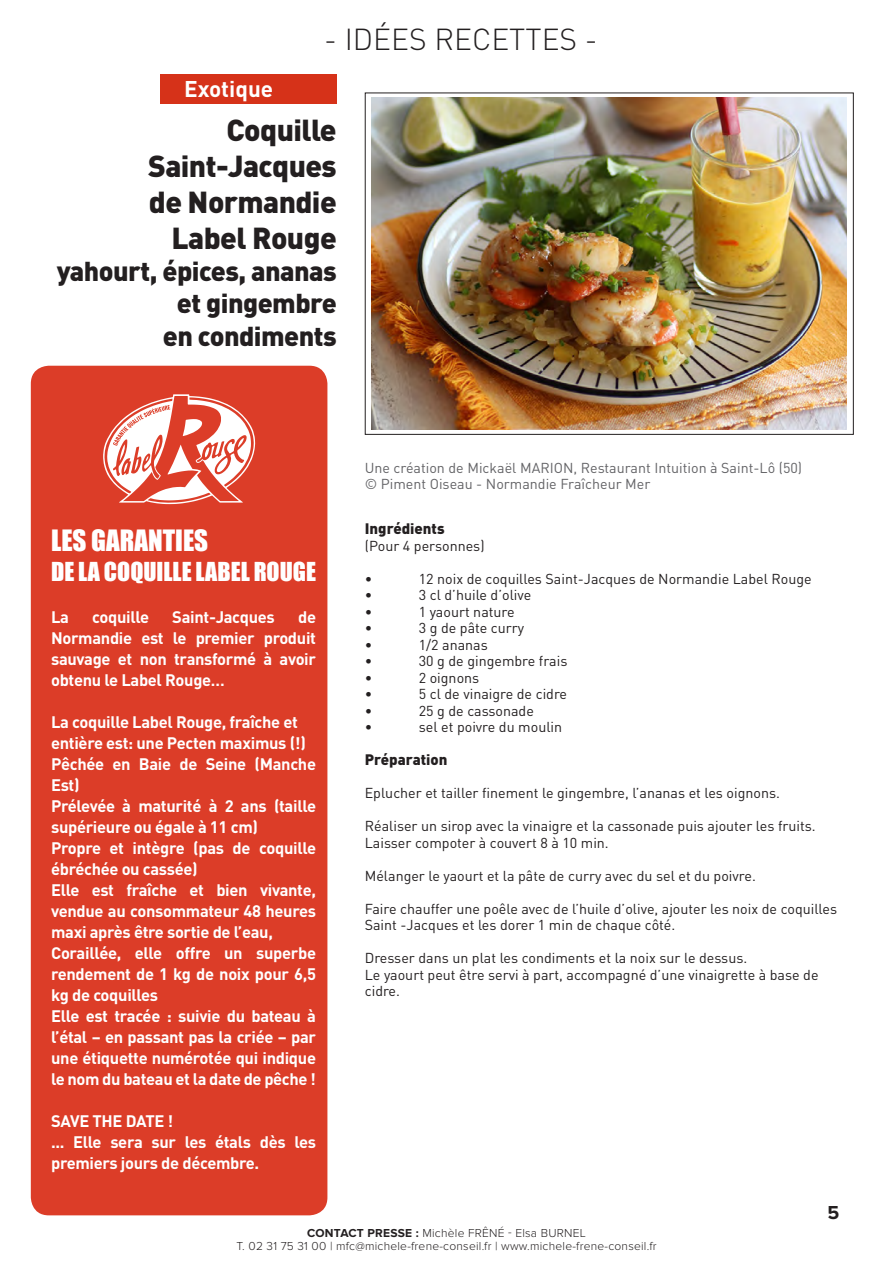
<style>
.page{position:relative;width:893px;height:1263px;background:#fff}
.page>*{position:absolute;margin:0;border:0;box-sizing:border-box;transform-origin:0 0}
.t1{font:900 30px "DIN";letter-spacing:-.02em;color:#231f20}
.t2{font:300 30px "DIN";color:#231f20}
.t3{font:900 27px "DIN";letter-spacing:-.02em;color:#231f20}
.t4{font:27px "Impact";color:#fff}
.t5{font:24px "Impact";color:#fff}
.t6{font:700 22.5px "DIN";color:#fff}
.t7{font:700 19.5px "Proxima Nova";color:#231f20}
.t8{font:700 16.5px/21px "DIN";letter-spacing:-.02em;color:#fff}
.t9{font:900 15px "DIN";color:#231f20}
.t10{font:14.25px/16.5px "DIN";color:#231f20}
.t11{font:14.25px "DIN";color:#636366}
.t12{font:300 12px/13.5px "Proxima Nova";letter-spacing:.02em;color:#231f20;text-align:center}
.s1{font-weight:700}
</style>
<div class="page">
<div style="left:31px;top:366px;width:296px;height:849px;background:#dc3d28;border-radius:18px"></div>
<svg style="left:103px;top:394px;width:152px;height:110px"></svg>
<div style="left:160px;top:74px;width:177px;height:30px;background:#d63219"></div>
<img style="left:372px;top:98px;width:475px;height:332px">
<p class="t6" style="left:184px;top:74px;width:91px">Exotique</p>
<p class="t2" style="left:324px;top:20px;width:275px">- IDÉES RECETTES -</p>
<p class="t1" style="left:227px;top:110px;width:112px">Coquille</p>
<p class="t1" style="left:148px;top:146px;width:190px">Saint-Jacques</p>
<p class="t1" style="left:149px;top:182px;width:189px">de Normandie</p>
<p class="t1" style="left:172px;top:218px;width:167px">Label Rouge</p>
<p class="t3" style="left:57px;top:253px;width:281px">yahourt, épices, ananas</p>
<p class="t3" style="left:177px;top:285px;width:161px">et gingembre</p>
<p class="t3" style="left:163px;top:318px;width:175px">en condiments</p>
<p class="t4" style="left:51px;top:519px;width:159px">LES GARANTIES</p>
<p class="t5" style="left:51px;top:553px;width:266px">DE LA COQUILLE LABEL ROUGE</p>
<p class="t8" style="left:51px;top:606px;width:19px">La</p>
<p class="t8" style="left:92px;top:606px;width:58px">coquille</p>
<p class="t8" style="left:172px;top:606px;width:104px">Saint-Jacques</p>
<p class="t8" style="left:51px;top:606px;width:266px;text-align:justify;text-indent:247px">de Normandie est le premier produit sauvage et non transformé à avoir obtenu le Label Rouge…</p>
<p class="t8" style="left:51px;top:711px;width:256px">La coquille Label Rouge, fraîche et entière est: une Pecten maximus (!)</p>
<p class="t8" style="left:51px;top:753px;width:266px">Pêchée en Baie de Seine (Manche<br>Est)</p>
<p class="t8" style="left:51px;top:795px;width:266px">Prélevée à maturité à 2 ans (taille supérieure ou égale à 11 cm)</p>
<p class="t8" style="left:51px;top:837px;width:266px">Propre et intègre (pas de coquille ébréchée ou cassée)</p>
<p class="t8" style="left:51px;top:879px;width:266px;text-align:justify">Elle est fraîche et bien vivante, vendue au consommateur 48 heures maxi après être sortie de l’eau,</p>
<p class="t8" style="left:51px;top:942px;width:266px;text-align:justify">Coraillée, elle offre un superbe rendement de 1 kg de noix pour 6,5 kg de coquilles</p>
<p class="t8" style="left:51px;top:1005px;width:266px;text-align:justify">Elle est tracée : suivie du bateau à l’étal – en passant pas la criée – par une étiquette numérotée qui indique le nom du bateau et la date de pêche !</p>
<p class="t8" style="left:51px;top:1110px;width:124px">SAVE THE DATE !</p>
<p class="t8" style="left:51px;top:1131px;width:266px">... Elle sera sur les étals dès les premiers jours de décembre.</p>
<p class="t11" style="left:365px;top:459px;width:439px">Une création de Mickaël MARION, Restaurant Intuition à Saint-Lô (50)</p>
<p class="t11" style="left:365px;top:475px;width:287px">© Piment Oiseau - Normandie Fraîcheur Mer</p>
<p class="t9" style="left:365px;top:519px;width:81px">Ingrédients</p>
<p class="t10" style="left:365px;top:537px;width:121px">(Pour 4 personnes)</p>
<p class="t10" style="left:365px;top:570px;width:9px">•</p>
<p class="t10" style="left:419px;top:570px;width:394px">12 noix de coquilles Saint-Jacques de Normandie Label Rouge</p>
<p class="t10" style="left:365px;top:587px;width:9px">•</p>
<p class="t10" style="left:419px;top:587px;width:114px">3 cl d’huile d’olive</p>
<p class="t10" style="left:365px;top:603px;width:9px">•</p>
<p class="t10" style="left:419px;top:603px;width:97px">1 yaourt nature</p>
<p class="t10" style="left:365px;top:620px;width:9px">•</p>
<p class="t10" style="left:419px;top:620px;width:107px">3 g de pâte curry</p>
<p class="t10" style="left:365px;top:636px;width:9px">•</p>
<p class="t10" style="left:419px;top:636px;width:71px">1/2 ananas</p>
<p class="t10" style="left:365px;top:653px;width:9px">•</p>
<p class="t10" style="left:419px;top:653px;width:150px">30 g de gingembre frais</p>
<p class="t10" style="left:365px;top:669px;width:9px">•</p>
<p class="t10" style="left:419px;top:669px;width:62px">2 oignons</p>
<p class="t10" style="left:365px;top:686px;width:9px">•</p>
<p class="t10" style="left:419px;top:686px;width:150px">5 cl de vinaigre de cidre</p>
<p class="t10" style="left:365px;top:702px;width:9px">•</p>
<p class="t10" style="left:419px;top:702px;width:117px">25 g de cassonade</p>
<p class="t10" style="left:365px;top:719px;width:9px">•</p>
<p class="t10" style="left:419px;top:719px;width:145px">sel et poivre du moulin</p>
<p class="t9" style="left:365px;top:750px;width:84px">Préparation</p>
<p class="t10" style="left:365px;top:785px;width:417px">Eplucher et tailler finement le gingembre, l’ananas et les oignons.</p>
<p class="t10" style="left:365px;top:818px;width:452px">Réaliser un sirop avec la vinaigre et la cassonade puis ajouter les fruits.</p>
<p class="t10" style="left:365px;top:834px;width:246px">Laisser compoter à couvert 8 à 10 min.</p>
<p class="t10" style="left:365px;top:867px;width:393px">Mélanger le yaourt et la pâte de curry avec du sel et du poivre.</p>
<p class="t10" style="left:365px;top:900px;width:474px">Faire chauffer une poêle avec de l’huile d’olive, ajouter les noix de coquilles<br>Saint -Jacques et les dorer 1 min de chaque côté.</p>
<p class="t10" style="left:365px;top:950px;width:384px">Dresser dans un plat les condiments et la noix sur le dessus.</p>
<p class="t10" style="left:365px;top:966px;width:455px">Le yaourt peut être servi à part, accompagné d’une vinaigrette à base de cidre.</p>
<p class="t7" style="left:827px;top:1201px;width:13px">5</p>
<p class="t12" style="left:236px;top:1226px;width:422px"><span class="s1">CONTACT PRESSE :</span> Michèle FRÊNÉ - Elsa BURNEL<br>T. 02 31 75 31 00 | mfc@michele-frene-conseil.fr | www.michele-frene-conseil.fr</p>
</div>
